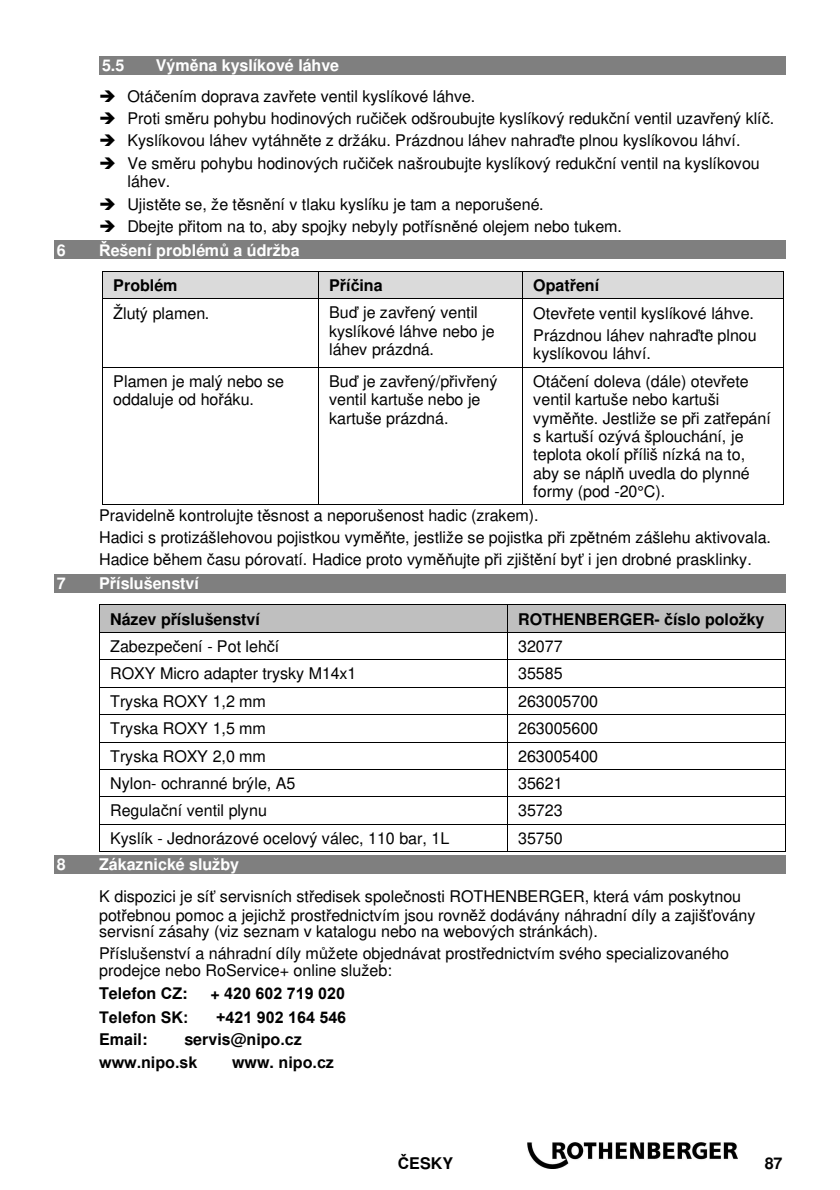
<style>
.page{position:relative;width:840px;height:1190px;background:#fff}
.page>*{position:absolute;margin:0;border:0;box-sizing:border-box;transform-origin:0 0}
.t1{font:16px/18.4px "Helvetica";letter-spacing:-.005em;color:#000}
.t2{font:700 16px "Helvetica";color:#000}
.t3{font:700 16px/22.6px "Arial";color:#000}
.t4{font:700 16px "Helvetica";letter-spacing:-.005em;color:#fff}
.s1{font-family:"Arial"}
.s2{font-weight:700;color:#fff}
.s3{font-family:"Helvetica"}
</style>
<div class="page">
<img style="left:527px;top:1142px;width:210px;height:26px">
<div style="left:99px;top:56px;width:686px;height:19px;background:#7f7f7f"></div>
<div style="left:54px;top:241px;width:731px;height:18px;background:#7f7f7f"></div>
<div style="left:103px;top:272px;width:215px;height:27px;background:#dadada"></div>
<div style="left:319px;top:272px;width:203px;height:27px;background:#dadada"></div>
<div style="left:523px;top:272px;width:260px;height:27px;background:#dadada"></div>
<hr style="left:103px;top:271px;width:215px;height:1px;background:#000">
<hr style="left:319px;top:271px;width:203px;height:1px;background:#000">
<hr style="left:523px;top:271px;width:260px;height:1px;background:#000">
<svg style="left:102px;top:271px;width:1px;height:28px"></svg>
<hr style="left:103px;top:299px;width:215px;height:1px;background:#000">
<svg style="left:318px;top:271px;width:1px;height:28px"></svg>
<hr style="left:319px;top:299px;width:203px;height:1px;background:#000">
<svg style="left:522px;top:271px;width:1px;height:28px"></svg>
<hr style="left:523px;top:299px;width:260px;height:1px;background:#000">
<svg style="left:783px;top:271px;width:1px;height:28px"></svg>
<hr style="left:102px;top:299px;width:1px;height:68px;background:#000">
<hr style="left:318px;top:299px;width:1px;height:68px;background:#000">
<hr style="left:522px;top:299px;width:1px;height:68px;background:#000">
<hr style="left:783px;top:299px;width:1px;height:68px;background:#000">
<hr style="left:103px;top:367px;width:215px;height:1px;background:#000">
<hr style="left:319px;top:367px;width:203px;height:1px;background:#000">
<hr style="left:523px;top:367px;width:260px;height:1px;background:#000">
<hr style="left:102px;top:368px;width:1px;height:136px;background:#000">
<hr style="left:103px;top:504px;width:215px;height:1px;background:#000">
<hr style="left:318px;top:368px;width:1px;height:136px;background:#000">
<hr style="left:319px;top:504px;width:203px;height:1px;background:#000">
<hr style="left:522px;top:368px;width:1px;height:136px;background:#000">
<hr style="left:523px;top:504px;width:260px;height:1px;background:#000">
<hr style="left:783px;top:368px;width:1px;height:136px;background:#000">
<div style="left:54px;top:574px;width:731px;height:19px;background:#7f7f7f"></div>
<div style="left:100px;top:605px;width:407px;height:27px;background:#bfbfbf"></div>
<div style="left:508px;top:605px;width:277px;height:27px;background:#bfbfbf"></div>
<hr style="left:100px;top:605px;width:407px;height:1px;background:#000">
<hr style="left:508px;top:605px;width:277px;height:1px;background:#000">
<hr style="left:100px;top:632px;width:407px;height:1px;background:#000">
<hr style="left:508px;top:632px;width:277px;height:1px;background:#000">
<hr style="left:100px;top:659px;width:407px;height:1px;background:#000">
<hr style="left:508px;top:659px;width:277px;height:1px;background:#000">
<hr style="left:100px;top:687px;width:407px;height:1px;background:#000">
<hr style="left:508px;top:687px;width:277px;height:1px;background:#000">
<hr style="left:100px;top:714px;width:407px;height:1px;background:#000">
<hr style="left:508px;top:714px;width:277px;height:1px;background:#000">
<hr style="left:100px;top:742px;width:407px;height:1px;background:#000">
<hr style="left:508px;top:742px;width:277px;height:1px;background:#000">
<hr style="left:100px;top:769px;width:407px;height:1px;background:#000">
<hr style="left:508px;top:769px;width:277px;height:1px;background:#000">
<hr style="left:100px;top:796px;width:407px;height:1px;background:#000">
<hr style="left:508px;top:796px;width:277px;height:1px;background:#000">
<hr style="left:100px;top:824px;width:407px;height:1px;background:#000">
<hr style="left:508px;top:824px;width:277px;height:1px;background:#000">
<svg style="left:99px;top:605px;width:1px;height:247px"></svg>
<hr style="left:100px;top:851px;width:407px;height:1px;background:#000">
<svg style="left:507px;top:605px;width:1px;height:247px"></svg>
<hr style="left:508px;top:851px;width:277px;height:1px;background:#000">
<svg style="left:785px;top:605px;width:1px;height:247px"></svg>
<div style="left:54px;top:855px;width:731px;height:18px;background:#7f7f7f"></div>
<p class="t4" style="left:102px;top:56px;width:24px">5.5</p>
<p class="t4" style="left:156px;top:56px;width:185px">Vým<span class="s1">ě</span>na kyslíkové láhve</p>
<p class="t1" style="left:99px;top:87px;width:378px">➔ Otá<span class="s1">č</span>ením doprava zav<span class="s1">ř</span>ete ventil kyslíkové láhve.</p>
<p class="t1" style="left:99px;top:109px;width:677px">➔ Proti sm<span class="s1">ě</span>ru pohybu hodinových ru<span class="s1">č</span>i<span class="s1">č</span>ek odšroubujte kyslíkový reduk<span class="s1">č</span>ní ventil uzav<span class="s1">ř</span>ený klí<span class="s1">č</span>.</p>
<p class="t1" style="left:99px;top:132px;width:643px">➔ Kyslíkovou láhev vytáhn<span class="s1">ě</span>te z držáku. Prázdnou láhev nahra<span class="s1">ď</span>te plnou kyslíkovou láhví.</p>
<p class="t1" style="left:127px;top:154px;width:634px;text-indent:-28px">➔ Ve sm<span class="s1">ě</span>ru pohybu hodinových ru<span class="s1">č</span>i<span class="s1">č</span>ek našroubujte kyslíkový reduk<span class="s1">č</span>ní ventil na kyslíkovou láhev.</p>
<p class="t1" style="left:99px;top:195px;width:446px">➔ Ujist<span class="s1">ě</span>te se, že t<span class="s1">ě</span>sn<span class="s1">ě</span>ní v tlaku kyslíku je tam a neporušené.</p>
<p class="t1" style="left:99px;top:217px;width:524px">➔ Dbejte p<span class="s1">ř</span>itom na to, aby spojky nebyly pot<span class="s1">ř</span>ísn<span class="s1">ě</span>né olejem nebo tukem.</p>
<p class="t4" style="left:57px;top:241px;width:10px">6</p>
<p class="t4" style="left:99px;top:241px;width:202px"><span class="s1">Ř</span>ešení problém<span class="s1">ů</span> a údržba</p>
<p class="t2" style="left:113px;top:276px;width:66px">Problém</p>
<p class="t2" style="left:329px;top:276px;width:55px">P<span class="s1">ř</span>í<span class="s1">č</span>ina</p>
<p class="t2" style="left:533px;top:276px;width:67px">Opat<span class="s1">ř</span>ení</p>
<p class="t1" style="left:113px;top:304px;width:98px">Žlutý plamen.</p>
<p class="t1" style="left:329px;top:304px;width:167px">Bu<span class="s1">ď</span> je zav<span class="s1">ř</span>ený ventil kyslíkové láhve nebo je láhev prázdná.</p>
<p class="t1" style="left:533px;top:302px;width:225px;line-height:22.4px">Otev<span class="s1">ř</span>ete ventil kyslíkové láhve.<br>Prázdnou láhev nahra<span class="s1">ď</span>te plnou</p>
<p class="t1" style="left:533px;top:345px;width:119px">kyslíkovou láhví.</p>
<p class="t1" style="left:113px;top:372px;width:172px">Plamen je malý nebo se oddaluje od ho<span class="s1">ř</span>áku.</p>
<p class="t1" style="left:329px;top:372px;width:170px">Bu<span class="s1">ď</span> je zav<span class="s1">ř</span>ený/p<span class="s1">ř</span>iv<span class="s1">ř</span>ený ventil kartuše nebo je kartuše prázdná.</p>
<p class="t1" style="left:533px;top:372px;width:239px">Otá<span class="s1">č</span>ení doleva (dále) otev<span class="s1">ř</span>ete ventil kartuše nebo kartuši vym<span class="s1">ěň</span>te. Jestliže se p<span class="s1">ř</span>i zat<span class="s1">ř</span>epání s kartuší ozývá šplouchání, je teplota okolí p<span class="s1">ř</span>íliš nízká na to, aby se nápl<span class="s1">ň</span> uvedla do plynné formy (pod -20°C).</p>
<p class="t1" style="left:99px;top:504px;width:673px;line-height:22.4px">Pravideln<span class="s1">ě</span> kontrolujte t<span class="s1">ě</span>snost a neporušenost hadic (zrakem).<br>Hadici s protizášlehovou pojistkou vym<span class="s1">ěň</span>te, jestliže se pojistka p<span class="s1">ř</span>i zp<span class="s1">ě</span>tném zášlehu aktivovala.<br>Hadice b<span class="s1">ě</span>hem <span class="s1">č</span>asu pórovatí. Hadice proto vym<span class="s1">ěň</span>ujte p<span class="s1">ř</span>i zjišt<span class="s1">ě</span>ní by<span class="s1">ť</span> i jen drobné prasklinky.</p>
<p class="t4" style="left:57px;top:574px;width:10px">7</p>
<p class="t4" style="left:99px;top:574px;width:101px">P<span class="s1">ř</span>íslušenství</p>
<p class="t2" style="left:110px;top:610px;width:151px">Název p<span class="s1">ř</span>íslušenství</p>
<p class="t2" style="left:518px;top:610px;width:248px">ROTHENBERGER- <span class="s1">č</span>íslo položky</p>
<p class="t1" style="left:110px;top:637px;width:171px">Zabezpe<span class="s1">č</span>ení - Pot leh<span class="s1">č</span>í</p>
<p class="t1" style="left:518px;top:637px;width:46px">32077</p>
<p class="t1" style="left:110px;top:665px;width:248px">ROXY Micro adapter trysky M14x1</p>
<p class="t1" style="left:518px;top:665px;width:46px">35585</p>
<p class="t1" style="left:110px;top:692px;width:157px">Tryska ROXY 1,2 mm</p>
<p class="t1" style="left:518px;top:692px;width:81px">263005700</p>
<p class="t1" style="left:110px;top:720px;width:157px">Tryska ROXY 1,5 mm</p>
<p class="t1" style="left:518px;top:720px;width:81px">263005600</p>
<p class="t1" style="left:110px;top:747px;width:157px">Tryska ROXY 2,0 mm</p>
<p class="t1" style="left:518px;top:747px;width:81px">263005400</p>
<p class="t1" style="left:110px;top:774px;width:187px">Nylon- ochranné brýle, A5</p>
<p class="t1" style="left:518px;top:774px;width:46px">35621</p>
<p class="t1" style="left:110px;top:802px;width:158px">Regula<span class="s1">č</span>ní ventil plynu</p>
<p class="t1" style="left:518px;top:802px;width:46px">35723</p>
<p class="t1" style="left:110px;top:829px;width:341px">Kyslík - Jednorázové ocelový válec, 110 bar, 1L</p>
<p class="t1" style="left:518px;top:829px;width:46px">35750</p>
<p class="t4" style="left:57px;top:855px;width:10px">8</p>
<p class="t1" style="left:99px;top:848px;width:644px;line-height:32.4px"><span class="s2">Zákaznické služby<br></span>K dispozici je sí<span class="s1">ť</span> servisních st<span class="s1">ř</span>edisek spole<span class="s1">č</span>nosti ROTHENBERGER, která vám poskytnou</p>
<p class="t1" style="left:99px;top:907px;width:658px;line-height:16.4px">pot<span class="s1">ř</span>ebnou pomoc a jejichž prost<span class="s1">ř</span>ednictvím jsou rovn<span class="s1">ě</span>ž dodávány náhradní díly a zajiš<span class="s1">ť</span>ovány servisní zásahy (viz seznam v katalogu nebo na webových stránkách).</p>
<p class="t1" style="left:99px;top:946px;width:632px;line-height:16.4px">P<span class="s1">ř</span>íslušenství a náhradní díly m<span class="s1">ů</span>žete objednávat prost<span class="s1">ř</span>ednictvím svého specializovaného prodejce nebo RoService+ online služeb:</p>
<p class="t2" style="left:99px;top:984px;width:90px">Telefon <span class="s1">CZ</span>:</p>
<p class="t3" style="left:210px;top:982px;width:136px"><span class="s3">+ 4</span>20 602 719 020</p>
<p class="t3" style="left:99px;top:1006px;width:91px">Telefon SK:</p>
<p class="t3" style="left:216px;top:1006px;width:132px">+421 902 164 546</p>
<p class="t2" style="left:99px;top:1030px;width:50px">Email:</p>
<p class="t3" style="left:99px;top:1028px;width:204px;text-indent:85px"><span class="s3">servi</span>s<span class="s3">@</span>nipo.cz www.nipo.sk</p>
<p class="t3" style="left:232px;top:1051px;width:103px"><span class="s3">www.</span> nipo.cz</p>
<p class="t2" style="left:398px;top:1155px;width:57px"><span class="s1">Č</span>ESKY</p>
<p class="t2" style="left:765px;top:1155px;width:19px">87</p>
</div>
